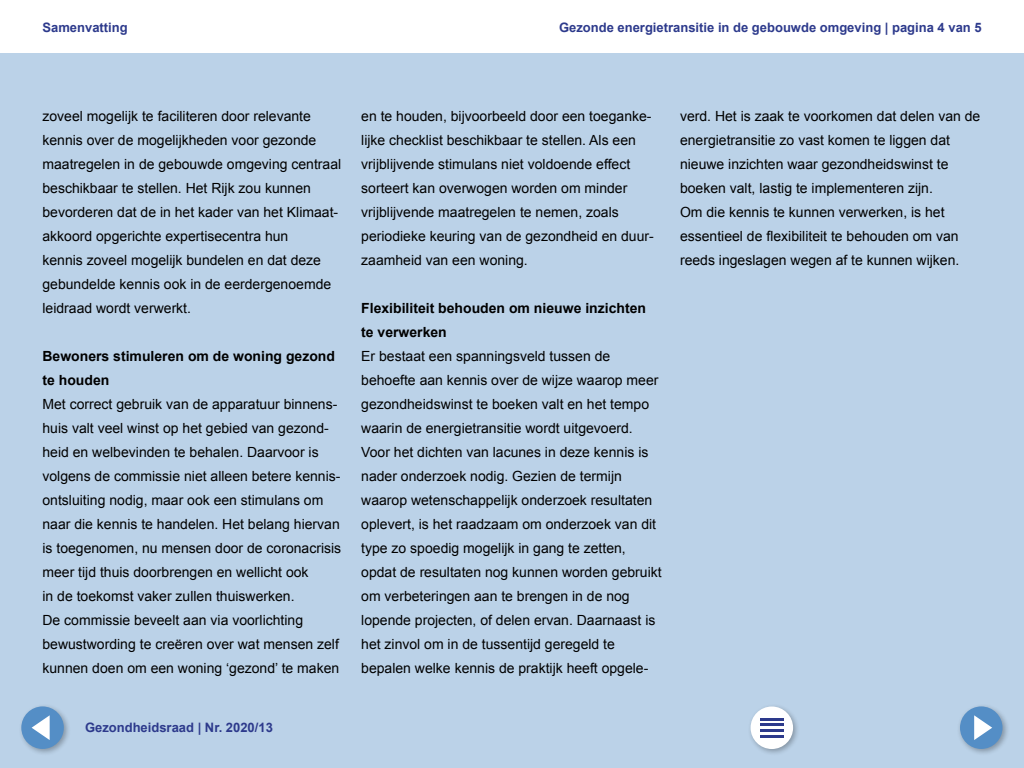
<style>
.page{position:relative;width:1024px;height:768px;background:#fff}
.page>*{position:absolute;margin:0;border:0;box-sizing:border-box;transform-origin:0 0}
.Plat_z_ruimte{font:14px/24px "Arial";color:#000}
.Kop_z_nr_vet{font:700 14px/24px "Arial";color:#000}
.t1{font:700 13px "Arial";color:#2d3a8c}
</style>
<div class="page">
<div style="left:0;top:54px;width:1024px;height:714px;background:#bbd2e8"></div>
<div style="left:18px;top:703px;width:53px;height:53px;background:#000;opacity:.3"></div>
<div style="left:21px;top:706px;width:43px;height:43px;background:#548ec6;border-radius:50%"></div>
<svg style="left:32px;top:715px;width:18px;height:25px"></svg>
<div style="left:747px;top:703px;width:53px;height:53px;background:#000;opacity:.3"></div>
<div style="left:751px;top:707px;width:42px;height:42px;background:#fff;border-radius:50%"></div>
<hr style="left:760px;top:718px;width:24px;height:2px;background:#2d3a8c">
<hr style="left:760px;top:724px;width:24px;height:2px;background:#2d3a8c">
<hr style="left:760px;top:730px;width:24px;height:2px;background:#2d3a8c">
<hr style="left:760px;top:735px;width:24px;height:2px;background:#2d3a8c">
<div style="left:957px;top:703px;width:53px;height:53px;background:#000;opacity:.3"></div>
<div style="left:960px;top:706px;width:43px;height:43px;background:#548ec6;border-radius:50%"></div>
<svg style="left:974px;top:715px;width:18px;height:25px"></svg>
<p class="t1" style="left:43px;top:19px;width:87px">Samenvatting</p>
<p class="t1" style="left:559px;top:19px;width:424px">Gezonde energietransitie in de gebouwde omgeving | pagina 4 van 5</p>
<p class="Plat_z_ruimte" style="left:43px;top:104px;width:300px">zoveel mogelijk te faciliteren door relevante kennis over de mogelijkheden voor gezonde maatregelen in de gebouwde omgeving centraal beschikbaar te stellen. Het Rijk zou kunnen bevorderen dat de in het kader van het Klimaat&shy;akkoord opgerichte expertisecentra hun<br>kennis zoveel mogelijk bundelen en dat deze gebundelde kennis ook in de eerdergenoemde leidraad wordt verwerkt.</p>
<h3 class="Kop_z_nr_vet" style="left:43px;top:345px;width:294px">Bewoners stimuleren om de woning gezond te houden</h3>
<p class="Plat_z_ruimte" style="left:43px;top:392px;width:300px">Met correct gebruik van de apparatuur binnens&shy;huis valt veel winst op het gebied van gezond&shy;heid en welbevinden te behalen. Daarvoor is volgens de commissie niet alleen betere kennis&shy;ontsluiting nodig, maar ook een stimulans om naar die kennis te handelen. Het belang hiervan is toegenomen, nu mensen door de coronacrisis meer tijd thuis doorbrengen en wellicht ook<br>in de toekomst vaker zullen thuiswerken.</p>
<p class="Plat_z_ruimte" style="left:43px;top:608px;width:298px">De commissie beveelt aan via voorlichting bewustwording te creëren over wat mensen zelf kunnen doen om een woning ‘gezond’ te maken</p>
<p class="t1" style="left:85px;top:719px;width:189px">Gezondheidsraad | Nr. 2020/13</p>
<p class="Plat_z_ruimte" style="left:361px;top:104px;width:294px">en te houden, bijvoorbeeld door een toeganke&shy;lijke checklist beschikbaar te stellen. Als een vrijblijvende stimulans niet voldoende effect sorteert kan overwogen worden om minder vrijblijvende maatregelen te nemen, zoals periodieke keuring van de gezondheid en duur&shy;zaamheid van een woning.</p>
<h3 class="Kop_z_nr_vet" style="left:361px;top:297px;width:286px">Flexibiliteit behouden om nieuwe inzichten te verwerken</h3>
<p class="Plat_z_ruimte" style="left:361px;top:344px;width:302px">Er bestaat een spanningsveld tussen de behoefte aan kennis over de wijze waarop meer gezondheidswinst te boeken valt en het tempo waarin de energietransitie wordt uitgevoerd.<br>Voor het dichten van lacunes in deze kennis is nader onderzoek nodig. Gezien de termijn waarop wetenschappelijk onderzoek resultaten oplevert, is het raadzaam om onderzoek van dit type zo spoedig mogelijk in gang te zetten, opdat de resultaten nog kunnen worden gebruikt om verbeteringen aan te brengen in de nog lopende projecten, of delen ervan. Daarnaast is het zinvol om in de tussentijd geregeld te bepalen welke kennis de praktijk heeft opgele-</p>
<p class="Plat_z_ruimte" style="left:680px;top:104px;width:302px">verd. Het is zaak te voorkomen dat delen van de energietransitie zo vast komen te liggen dat nieuwe inzichten waar gezondheidswinst te boeken valt, lastig te implementeren zijn.<br>Om die kennis te kunnen verwerken, is het essentieel de flexibiliteit te behouden om van reeds ingeslagen wegen af te kunnen wijken.</p>
</div>
